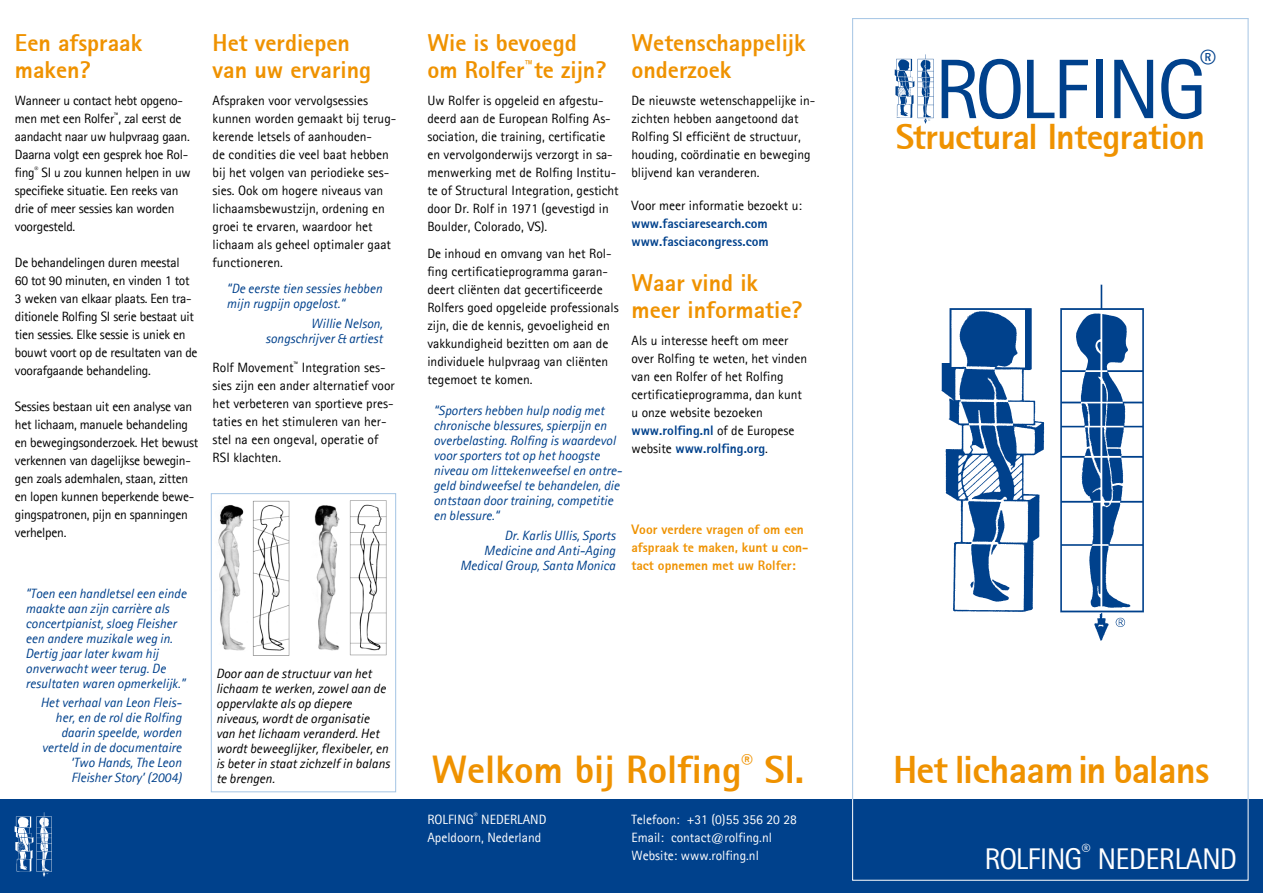
<style>
.page{position:relative;width:1263px;height:893px;background:#fff}
.page>*{position:absolute;margin:0;border:0;box-sizing:border-box;transform-origin:0 0}
.t1{font:84.6px "Agfa Rotis Sans Serif";letter-spacing:-.04em;color:#00418c}
.t2{font:800 39px "Agfa Rotis Sans Serif";color:#ef9200}
.t3{font:800 38.55px "Agfa Rotis Sans Serif";letter-spacing:-.02em;color:#ef9200}
.t4{font:800 35.85px "Agfa Rotis Sans Serif";letter-spacing:-.02em;color:#ef9200}
.t5{font:31.95px "Agfa Rotis Sans Serif";color:#00418c}
.t6{font:30px "Agfa Rotis Sans Serif";letter-spacing:-.02em;color:#fff}
.t7{font:800 24px/27px "Agfa Rotis Sans Serif";color:#ef9200}
.t8{font:13.5px/18px "Agfa Rotis Sans Serif";color:#000}
.t9{font:italic 13.5px/15px "Agfa Rotis Sans Serif";color:#00418c}
.t10{font:13.5px/18px "Agfa Rotis Sans Serif";letter-spacing:-.02em;color:#000}
.t11{font:italic 13.5px/15px "Agfa Rotis Sans Serif";color:#000}
.t12{font:13.5px/18px "Agfa Rotis Sans Serif";color:#fff}
.t13{font:800 13.5px/18px "Agfa Rotis Sans Serif";color:#ef9200}
.t14{font:800 13.5px/18px "Agfa Rotis Sans Serif";color:#00418c}
.s1{font-weight:800;color:#00418c}
</style>
<div class="page">
<div style="left:0;top:799px;width:1263px;height:94px;background:#00418c"></div>
<img style="left:894px;top:54px;width:40px;height:70px">
<img style="left:14px;top:812px;width:38px;height:65px">
<img style="left:941px;top:284px;width:203px;height:357px">
<hr style="left:1248px;top:18px;width:1px;height:781px;background:#a4c4e4">
<hr style="left:852px;top:18px;width:1px;height:781px;background:#a4c4e4">
<hr style="left:852px;top:18px;width:396px;height:1px;background:#a4c4e4">
<img style="left:210px;top:493px;width:187px;height:167px">
<div style="left:211px;top:493px;width:185px;height:299px;border:1px solid #a4c4e4"></div>
<h3 class="t7" style="left:15px;top:29px;width:129px">Een afspraak maken?</h3>
<p class="t10" style="left:15px;top:91px;width:177px">Wanneer u contact hebt opgeno&shy;men met een Rolfer<sup>™</sup>, zal eerst de aandacht naar uw hulpvraag gaan.<br>Daarna volgt een gesprek hoe Rol&shy;fing<sup>®</sup> SI u zou kunnen helpen in uw specifieke situatie. Een reeks van drie of meer sessies kan worden voorgesteld.</p>
<p class="t10" style="left:15px;top:253px;width:184px">De behandelingen duren meestal<br>60 tot 90 minuten, en vinden 1 tot 3 weken van elkaar plaats. Een tra&shy;ditionele Rolfing SI serie bestaat uit tien sessies. Elke sessie is uniek en bouwt voort op de resultaten van de voorafgaande behandeling.</p>
<p class="t10" style="left:15px;top:397px;width:185px">Sessies bestaan uit een analyse van het lichaam, manuele behandeling en bewegingsonderzoek. Het bewust verkennen van dagelijkse bewegin&shy;gen zoals ademhalen, staan, zitten en lopen kunnen beperkende bewe&shy;gingspatronen, pijn en spanningen verhelpen.</p>
<h3 class="t7" style="left:213px;top:29px;width:160px">Het verdiepen van uw ervaring</h3>
<p class="t8" style="left:213px;top:91px;width:185px">Afspraken voor vervolgsessies kunnen worden gemaakt bij terug&shy;kerende letsels of aanhouden-<br>de condities die veel baat hebben bij het volgen van periodieke ses&shy;sies. Ook om hogere niveaus van lichaamsbewustzijn, ordening en groei te ervaren, waardoor het lichaam als geheel optimaler gaat functioneren.</p>
<p class="t9" style="left:227px;top:281px;width:157px">“De eerste tien sessies hebben mijn rugpijn opgelost.“</p>
<p class="t9" style="left:265px;top:316px;width:119px;text-align:right">Willie Nelson, songschrijver &amp; artiest</p>
<p class="t8" style="left:213px;top:358px;width:184px">Rolf Movement<sup>™</sup> Integration ses&shy;sies zijn een ander alternatief voor het verbeteren van sportieve pres&shy;taties en het stimuleren van her&shy;stel na een ongeval, operatie of<br>RSI klachten.</p>
<p class="t9" style="left:26px;top:586px;width:162px">“Toen een handletsel een einde maakte aan zijn carrière als concertpianist, sloeg Fleisher een andere muzikale weg in.<br>Dertig jaar later kwam hij onverwacht weer terug. De resultaten waren opmerkelijk.”</p>
<p class="t9" style="left:40px;top:695px;width:143px;text-align:right">Het verhaal van Leon Fleis&shy;her, en de rol die Rolfing daarin speelde, worden verteld in de documentaire ‘Two Hands, The Leon<br>Fleisher Story’ (2004)</p>
<p class="t11" style="left:216px;top:666px;width:175px">Door aan de structuur van het lichaam te werken, zowel aan de oppervlakte als op diepere niveaus, wordt de organisatie van het lichaam veranderd. Het wordt beweeglijker, flexibeler, en is beter in staat zichzelf in balans te brengen.</p>
<h3 class="t7" style="left:427px;top:29px;width:181px">Wie is bevoegd om Rolfer<sup>™</sup> te zijn?</h3>
<p class="t8" style="left:427px;top:91px;width:193px">Uw Rolfer is opgeleid en afgestu&shy;deerd aan de European Rolfing As&shy;sociation, die training, certificatie en vervolgonderwijs verzorgt in sa&shy;menwerking met de Rolfing Institu&shy;te of Structural Integration, gesticht door Dr. Rolf in 1971 (gevestigd in Boulder, Colorado, VS).</p>
<p class="t8" style="left:427px;top:244px;width:193px">De inhoud en omvang van het Rol&shy;fing certificatieprogramma garan&shy;deert cliënten dat gecertificeerde Rolfers goed opgeleide professionals zijn, die de kennis, gevoeligheid en vakkundigheid bezitten om aan de individuele hulpvraag van cliënten tegemoet te komen.</p>
<p class="t9" style="left:433px;top:403px;width:190px">“Sporters hebben hulp nodig met chronische blessures, spierpijn en overbelasting. Rolfing is waardevol voor sporters tot op het hoogste niveau om littekenweefsel en ontre&shy;geld bindweefsel te behandelen, die ontstaan door training, competitie en blessure.“</p>
<p class="t9" style="left:460px;top:528px;width:157px;text-align:right">Dr. Karlis Ullis, Sports<br>Medicine and Anti-Aging<br>Medical Group, Santa Monica</p>
<h3 class="t7" style="left:631px;top:29px;width:176px">Wetenschappelijk onderzoek</h3>
<p class="t8" style="left:631px;top:91px;width:185px">De nieuwste wetenschappelijke in&shy;zichten hebben aangetoond dat<br>Rolfing SI efficiënt de structuur, houding, coördinatie en beweging blijvend kan veranderen.</p>
<p class="t8" style="left:631px;top:196px;width:172px">Voor meer informatie bezoekt u:</p>
<p class="t14" style="left:631px;top:214px;width:139px">www.fasciaresearch.com www.fasciacongress.com</p>
<h3 class="t7" style="left:631px;top:269px;width:173px">Waar vind ik meer informatie?</h3>
<p class="t8" style="left:631px;top:331px;width:177px">Als u interesse heeft om meer over Rolfing te weten, het vinden van een Rolfer of het Rolfing certificatieprogramma, dan kunt u onze website bezoeken <span class="s1">www.rolfing.nl</span> of de Europese website <span class="s1">www.rolfing.org</span>.</p>
<p class="t13" style="left:631px;top:520px;width:178px">Voor verdere vragen of om een afspraak te maken, kunt u con&shy;tact opnemen met uw Rolfer:</p>
<h2 class="t2" style="left:432px;top:745px;width:374px">Welkom bij Rolfing<sup>®</sup> SI.</h2>
<p class="t12" style="left:427px;top:810px;width:121px">ROLFING<sup>®</sup> NEDERLAND<br>Apeldoorn, Nederland</p>
<p class="t12" style="left:631px;top:810px;width:167px">Telefoon: +31 (0)55 356 20 28<br>Email: contact@rolfing.nl<br>Website: www.rolfing.nl</p>
<h3 class="t5" style="left:1200px;top:42px;width:17px">®</h3>
<h1 class="t1" style="left:934px;top:39px;width:274px">ROLFING</h1>
<h3 class="t4" style="left:896px;top:114px;width:311px">Structural Integration</h3>
<h3 class="t3" style="left:893px;top:745px;width:318px">Het lichaam in balans</h3>
<h3 class="t6" style="left:984px;top:841px;width:254px">ROLFING<sup>®</sup> NEDERLAND</h3>
</div>
